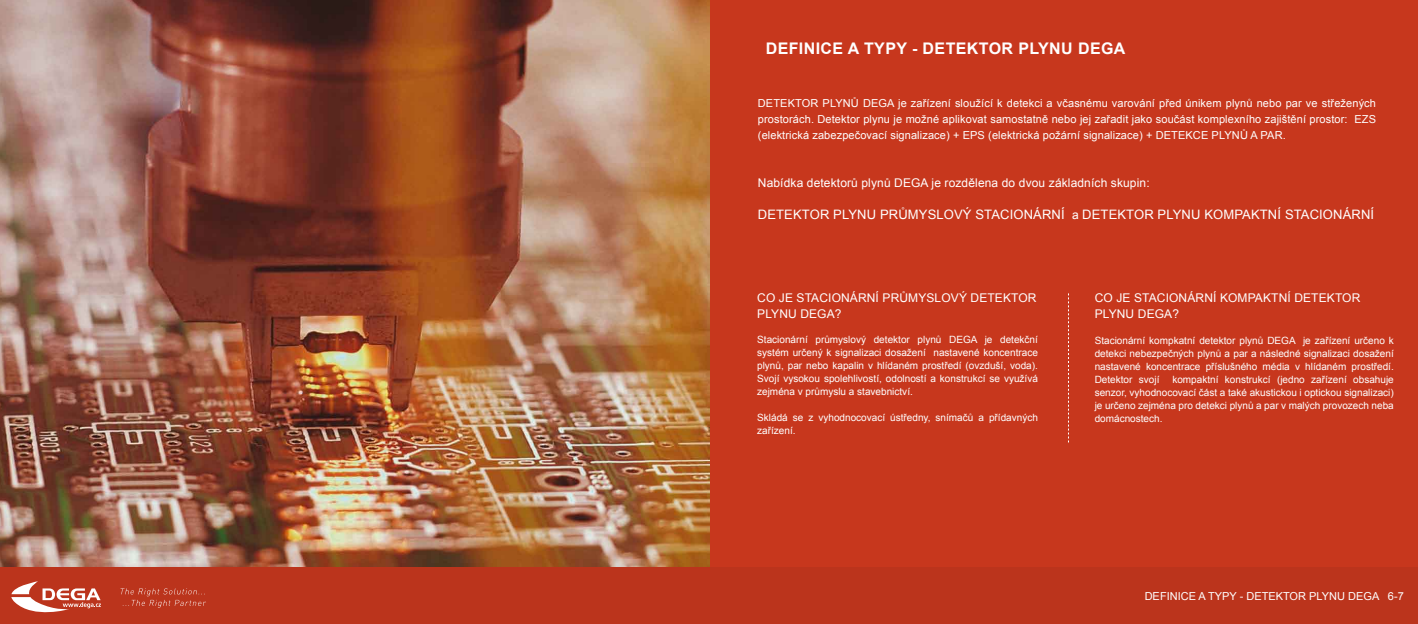
<style>
.page{position:relative;width:1418px;height:624px;background:#fff}
.page>*{position:absolute;margin:0;border:0;box-sizing:border-box;transform-origin:0 0}
.t1{font:700 16px "Arial";letter-spacing:.025em;color:#fff}
.t2{font:13px "Arial";letter-spacing:.01em;color:#fff}
.t3{font:12px/16px "Arial";letter-spacing:.01em;color:#fff}
.t4{font:11px/16px "Arial";letter-spacing:.01em;color:#fff;text-align:justify}
.t5{font:10px/13px "Arial";color:#fff;text-align:justify}
.s1{font-size:12px}
</style>
<div class="page">
<div style="left:0;top:0;width:1417px;height:624px;background:#c7371d"></div>
<img style="left:0;top:0;width:709px;height:567px">
<div style="left:0;top:567px;width:1417px;height:57px;background:#bb341c"></div>
<svg style="left:120px;top:588px;width:86px;height:19px"></svg>
<svg style="left:1068px;top:293px;width:1px;height:149px"></svg>
<svg style="left:11px;top:581px;width:90px;height:32px"></svg>
<h1 class="t1" style="left:765px;top:38px;width:361px">DEFINICE A TYPY - DETEKTOR PLYNU DEGA</h1>
<p class="t4" style="left:758px;top:95px;width:619px">DETEKTOR PLYNŮ DEGA je zařízení sloužící k detekci a včasnému varování před únikem plynů nebo par ve střežených prostorách. Detektor plynu je možné aplikovat samostatně nebo jej zařadit jako součást komplexního zajištění prostor: EZS (elektrická zabezpečovací signalizace) + EPS (elektrická požární signalizace) + DETEKCE PLYNŮ A PAR.</p>
<p class="t3" style="left:758px;top:175px;width:393px">Nabídka detektorů plynů DEGA je rozdělena do dvou základních skupin:</p>
<h2 class="t2" style="left:758px;top:206px;width:618px">DETEKTOR PLYNU PRŮMYSLOVÝ STACIONÁRNÍ <span class="s1">a</span> DETEKTOR PLYNU KOMPAKTNÍ STACIONÁRNÍ</h2>
<p class="t3" style="left:757px;top:290px;width:281px">CO JE STACIONÁRNÍ PRŮMYSLOVÝ DETEKTOR<br>PLYNU DEGA?</p>
<p class="t5" style="left:757px;top:333px;width:282px">Stacionární průmyslový detektor plynů DEGA je detekční systém určený k signalizaci dosažení nastavené koncentrace plynů, par nebo kapalin v hlídaném prostředí (ovzduší, voda).<br>Svojí vysokou spolehlivostí, odolností a konstrukcí se využívá zejména v průmyslu a stavebnictví.</p>
<p class="t5" style="left:757px;top:411px;width:282px">Skládá se z vyhodnocovací ústředny, snímačů a přídavných zařízení.</p>
<p class="t3" style="left:1094px;top:290px;width:267px">CO JE STACIONÁRNÍ KOMPAKTNÍ DETEKTOR<br>PLYNU DEGA?</p>
<p class="t5" style="left:1094px;top:334px;width:301px">Stacionární kompkatní detektor plynů DEGA je zařízení určeno k detekci nebezpečných plynů a par a následné signalizaci dosažení nastavené koncentrace příslušného média v hlídaném prostředí.<br>Detektor svojí</p>
<p class="t5" style="left:1094px;top:373px;width:301px;text-indent:78px">kompaktní konstrukcí (jedno zařízení obsahuje senzor, vyhodnocovací část a také akustickou i optickou signalizaci) je určeno zejména pro detekci plynů a par v malých provozech neba domácnostech.</p>
<p class="t4" style="left:1144px;top:588px;width:260px">DEFINICE A TYPY - DETEKTOR PLYNU DEGA 6-7</p>
</div>
